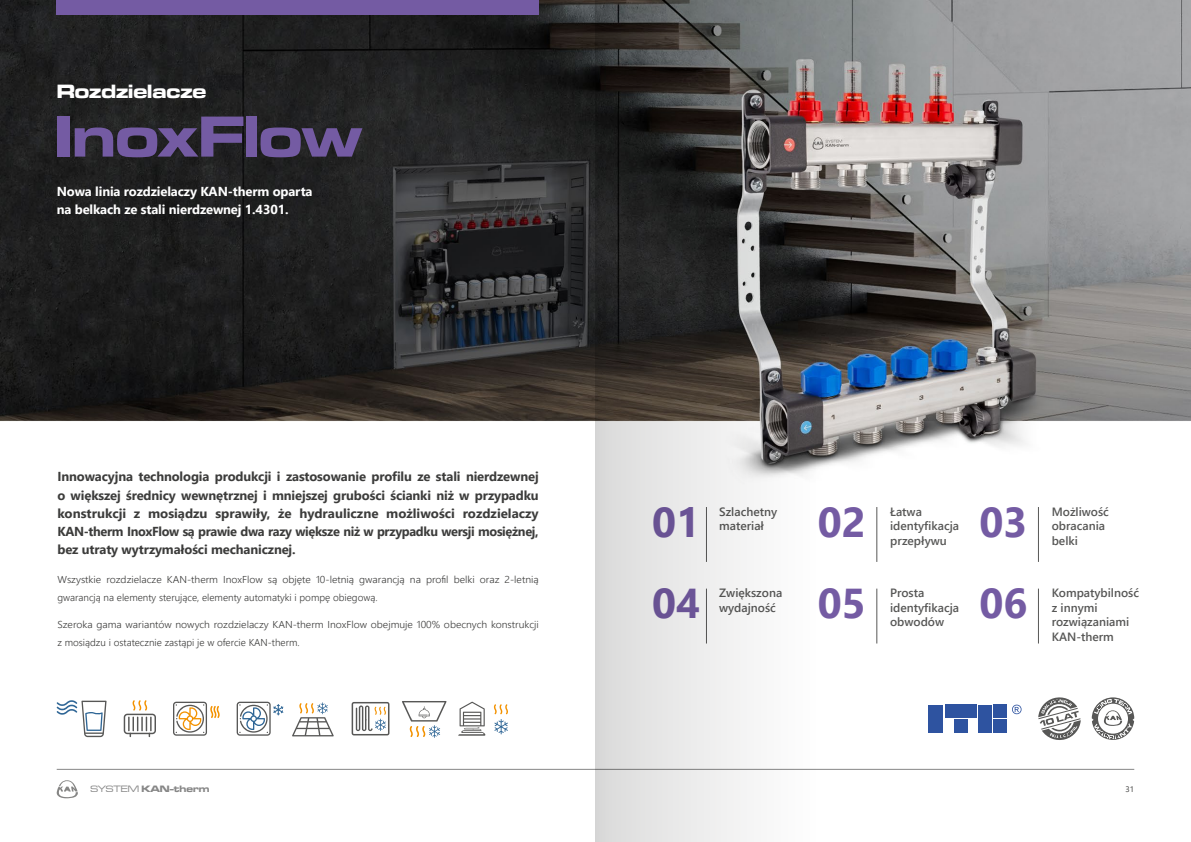
<style>
.page{position:relative;width:1191px;height:842px;background:#fff}
.page>*{position:absolute;margin:0;border:0;box-sizing:border-box;transform-origin:0 0}
.t1{font:60px "Microgramma D Bol Ext";color:#745ba3}
.t2{font:700 41.7px/81.6px "Segoe UI";color:#745ba3}
.t3{font:20px "Microgramma D Bol Ext";color:#fff}
.t4{font:700 13px/18px "Segoe UI";letter-spacing:-.01em;color:#3c3c3b;text-align:justify}
.t5{font:700 13px/18px "Segoe UI";letter-spacing:-.01em;color:#fff}
.t6{font:600 12px/14.4px "Segoe UI";color:#575756}
.t7{font:300 10px/18px "Segoe UI";color:#3c3c3b;scale:1.05 1}
.t8{font:9.6px "Microgramma D Bol Ext";color:#878787}
.t9{font:8px "Segoe UI";color:#3c3c3b}
.s1{font-family:"Microgramma D Med Ext"}
</style>
<div class="page">
<img style="left:0;top:0;width:1191px;height:770px">
<hr style="left:57px;top:769px;width:1077px;height:1px;background:#878787">
<div style="left:57px;top:0;width:482px;height:14px;background:#745ba3"></div>
<svg style="left:57px;top:780px;width:21px;height:18px"></svg>
<svg style="left:124px;top:700px;width:32px;height:37px"></svg>
<svg style="left:173px;top:702px;width:47px;height:34px"></svg>
<svg style="left:237px;top:702px;width:46px;height:34px"></svg>
<svg style="left:57px;top:700px;width:49px;height:37px"></svg>
<svg style="left:350px;top:701px;width:41px;height:36px"></svg>
<svg style="left:402px;top:701px;width:44px;height:37px"></svg>
<svg style="left:493px;top:704px;width:15px;height:30px"></svg>
<svg style="left:458px;top:702px;width:28px;height:34px"></svg>
<svg style="left:292px;top:702px;width:42px;height:34px"></svg>
<hr style="left:876px;top:507px;width:1px;height:55px;background:#575756">
<hr style="left:1038px;top:507px;width:1px;height:55px;background:#575756">
<hr style="left:876px;top:589px;width:1px;height:54px;background:#575756">
<hr style="left:1038px;top:589px;width:1px;height:54px;background:#575756">
<svg style="left:1091px;top:697px;width:43px;height:43px"></svg>
<div style="left:928px;top:705px;width:15px;height:27px;background:#2e53a0"></div>
<div style="left:944px;top:705px;width:32px;height:13px;background:#2e53a0"></div>
<div style="left:953px;top:719px;width:14px;height:13px;background:#2e53a0"></div>
<div style="left:978px;top:705px;width:14px;height:27px;background:#2e53a0"></div>
<div style="left:993px;top:705px;width:14px;height:13px;background:#2e53a0"></div>
<div style="left:993px;top:719px;width:14px;height:13px;background:#2e53a0"></div>
<svg style="left:1012px;top:705px;width:9px;height:9px"></svg>
<svg style="left:1038px;top:696px;width:42px;height:46px"></svg>
<svg style="left:595px;top:0;width:221px;height:842px"></svg>
<h3 class="t3" style="left:57px;top:78px;width:151px">Rozdzielacze</h3>
<h1 class="t1" style="left:54px;top:96px;width:309px">InoxFlow</h1>
<p class="t5" style="left:57px;top:182px;width:257px">Nowa linia rozdzielaczy KAN-therm oparta na belkach ze stali nierdzewnej 1.4301.</p>
<p class="t4" style="left:57px;top:467px;width:483px">Innowacyjna technologia produkcji i zastosowanie profilu ze stali nierdzewnej o większej średnicy wewnętrznej i mniejszej grubości ścianki niż w przypadku konstrukcji z mosiądzu sprawiły, że hydrauliczne możliwości rozdzielaczy KAN-therm InoxFlow są prawie dwa razy większe niż w przypadku wersji mosiężnej, bez utraty wytrzymałości mechanicznej.</p>
<p class="t7" style="left:57px;top:569px;width:460px">Wszystkie rozdzielacze KAN-therm InoxFlow są objęte 10-letnią gwarancją na profil belki oraz 2-letnią gwarancją na elementy sterujące, elementy automatyki i pompę obiegową.</p>
<p class="t7" style="left:57px;top:614px;width:460px">Szeroka gama wariantów nowych rozdzielaczy KAN-therm InoxFlow obejmuje 100% obecnych konstrukcji z mosiądzu i ostatecznie zastąpi je w ofercie KAN-therm.</p>
<p class="t8" style="left:90px;top:783px;width:121px"><span class="s1">SYSTEM</span> KAN-therm</p>
<p class="t6" style="left:890px;top:503px;width:71px">Łatwa identyfikacja przepływu</p>
<p class="t6" style="left:1051px;top:503px;width:59px">Możliwość obracania belki</p>
<p class="t6" style="left:719px;top:503px;width:59px">Szlachetny materiał</p>
<h2 class="t2" style="left:652px;top:478px;width:49px">01<br>04</h2>
<h2 class="t2" style="left:818px;top:478px;width:49px">02</h2>
<h2 class="t2" style="left:979px;top:478px;width:49px">03</h2>
<p class="t6" style="left:890px;top:585px;width:71px">Prosta identyfikacja obwodów</p>
<h2 class="t2" style="left:979px;top:559px;width:49px">06</h2>
<p class="t6" style="left:1051px;top:585px;width:89px">Kompatybilność z innymi rozwiązaniami<br>KAN-therm</p>
<p class="t6" style="left:719px;top:585px;width:65px">Zwiększona wydajność</p>
<h2 class="t2" style="left:818px;top:559px;width:49px">05</h2>
<p class="t9" style="left:1125px;top:781px;width:10px">31</p>
</div>
